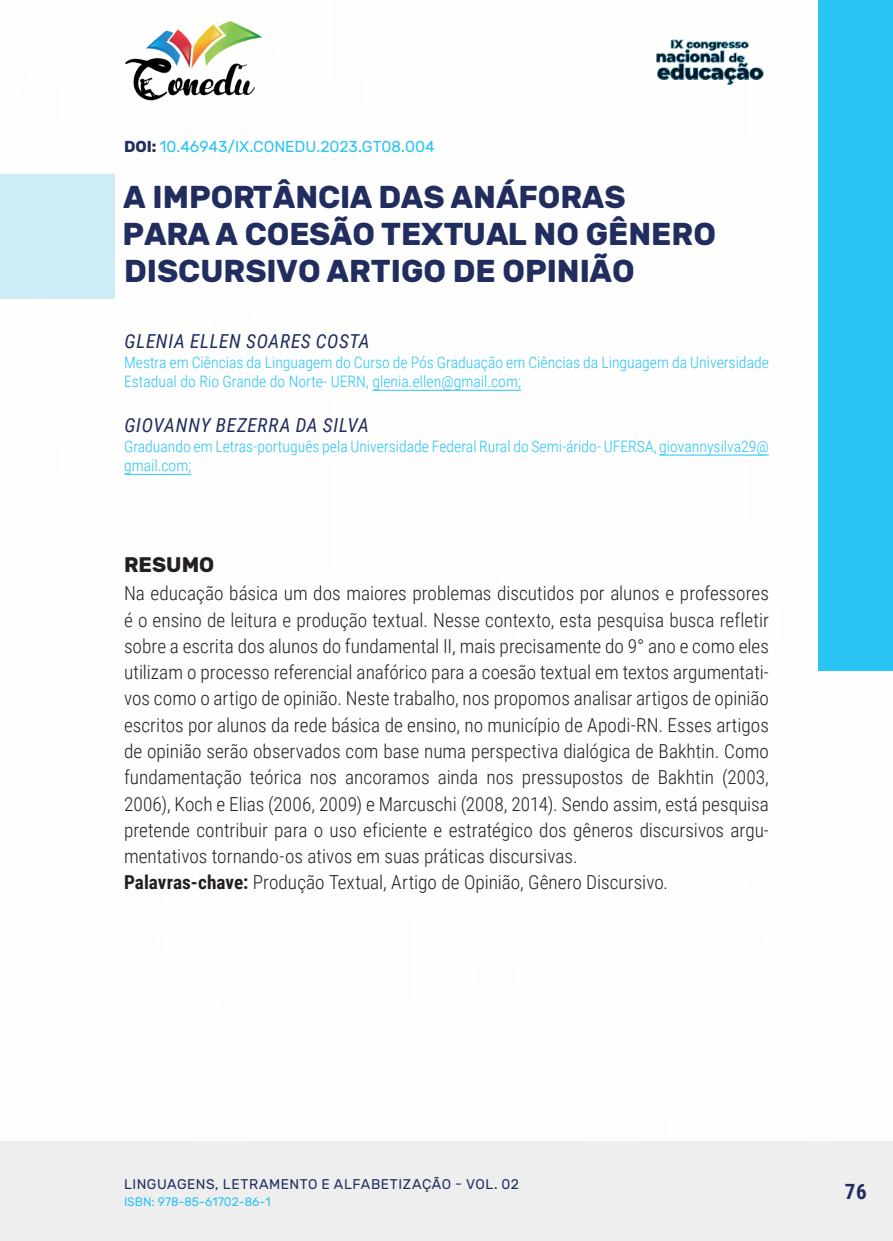
<style>
.page{position:relative;width:893px;height:1241px;background:#fff}
.page>*{position:absolute;margin:0;border:0;box-sizing:border-box;transform-origin:0 0}
._1_TITULO{font:700 31.5px/36.8px "Rubik";color:#202d5e}
._4_RESUMO{font:700 21px "Rubik";color:#231f20}
.t1{font:700 21px "Roboto Condensed";color:#202d5e}
._5_CORPO_RESUMO{font:300 19.25px/26.2px "Roboto Condensed";color:#231f20;text-align:justify}
._6_PALAVRAS-CHAVE{font:300 19.25px "Roboto Condensed";color:#231f20}
._2_AUTOR{font:italic 19.25px "Roboto Condensed";letter-spacing:.035em;color:#202d5e}
._3_FORMAÇÃO{font:300 15.75px/19.2px "Roboto Condensed";color:#29c4f3}
._0_DOI{font:15.75px "Rubik";color:#29c4f3}
.t2{font:14px "Rubik";letter-spacing:.035em;color:#202d5e}
.t3{font:12.25px "Rubik";color:#29c4f3}
.s1{font-weight:700;color:#202d5e}
.s2{font-weight:700}
</style>
<div class="page">
<div style="left:0;top:1141px;width:893px;height:99px;background:#eeeeef"></div>
<div style="left:819px;top:0;width:74px;height:670px;background:#29c4f3"></div>
<img style="left:125px;top:20px;width:137px;height:81px">
<img style="left:656px;top:39px;width:108px;height:46px">
<div style="left:0;top:174px;width:114px;height:125px;background:#ceecf5"></div>
<hr style="left:372px;top:390px;width:149px;height:1px;background:#29c4f3">
<hr style="left:659px;top:454px;width:110px;height:1px;background:#29c4f3">
<hr style="left:124px;top:474px;width:67px;height:1px;background:#29c4f3">
<p class="_0_DOI" style="left:124px;top:138px;width:312px"><span class="s1">DOI:</span> 10.46943/IX.CONEDU.2023.GT08.004</p>
<p class="_1_TITULO" style="left:122px;top:180px;width:595px">A IMPORTÂNCIA DAS ANÁFORAS<br>PARA A COESÃO TEXTUAL NO GÊNERO<br>DISCURSIVO ARTIGO DE OPINIÃO</p>
<p class="_2_AUTOR" style="left:124px;top:328px;width:247px">GLENIA ELLEN SOARES COSTA</p>
<p class="_3_FORMAÇÃO" style="left:124px;top:351px;width:646px">Mestra em Ciências da Linguagem do Curso de Pós Graduação em Ciências da Linguagem da Universidade<br>Estadual do Rio Grande do Norte- UERN, glenia.ellen@gmail.com;</p>
<p class="_2_AUTOR" style="left:124px;top:412px;width:246px">GIOVANNY BEZERRA DA SILVA</p>
<p class="_3_FORMAÇÃO" style="left:124px;top:435px;width:646px">Graduando em Letras-português pela Universidade Federal Rural do Semi-árido- UFERSA, giovannysilva29@ gmail.com;</p>
<p class="_4_RESUMO" style="left:124px;top:552px;width:92px">RESUMO</p>
<p class="_5_CORPO_RESUMO" style="left:124px;top:579px;width:646px">Na educação básica um dos maiores problemas discutidos por alunos e professores é o ensino de leitura e produção textual. Nesse contexto, esta pesquisa busca refletir sobre a escrita dos alunos do fundamental II, mais precisamente do 9° ano e como eles utilizam o processo referencial anafórico para a coesão textual em textos argumentati&shy;vos como o artigo de opinião. Neste trabalho, nos propomos analisar artigos de opinião escritos por alunos da rede básica de ensino, no município de Apodi-RN. Esses artigos de opinião serão observados com base numa perspectiva dialógica de Bakhtin. Como fundamentação teórica nos ancoramos ainda nos pressupostos de Bakhtin (2003, 2006), Koch e Elias (2006, 2009) e Marcuschi (2008, 2014). Sendo assim, está pesquisa pretende contribuir para o uso eficiente e estratégico dos gêneros discursivos argu&shy;mentativos tornando-os ativos em suas práticas discursivas.</p>
<p class="_6_PALAVRAS-CHAVE" style="left:124px;top:868px;width:546px"><span class="s2">Palavras-chave:</span> Produção Textual, Artigo de Opinião, Gênero Discursivo.</p>
<p class="t2" style="left:124px;top:1175px;width:397px">LINGUAGENS, LETRAMENTO E ALFABETIZAÇÃO - VOL. 02</p>
<p class="t3" style="left:124px;top:1194px;width:148px">ISBN: 978-85-61702-86-1</p>
<p class="t1" style="left:845px;top:1176px;width:23px">76</p>
</div>
